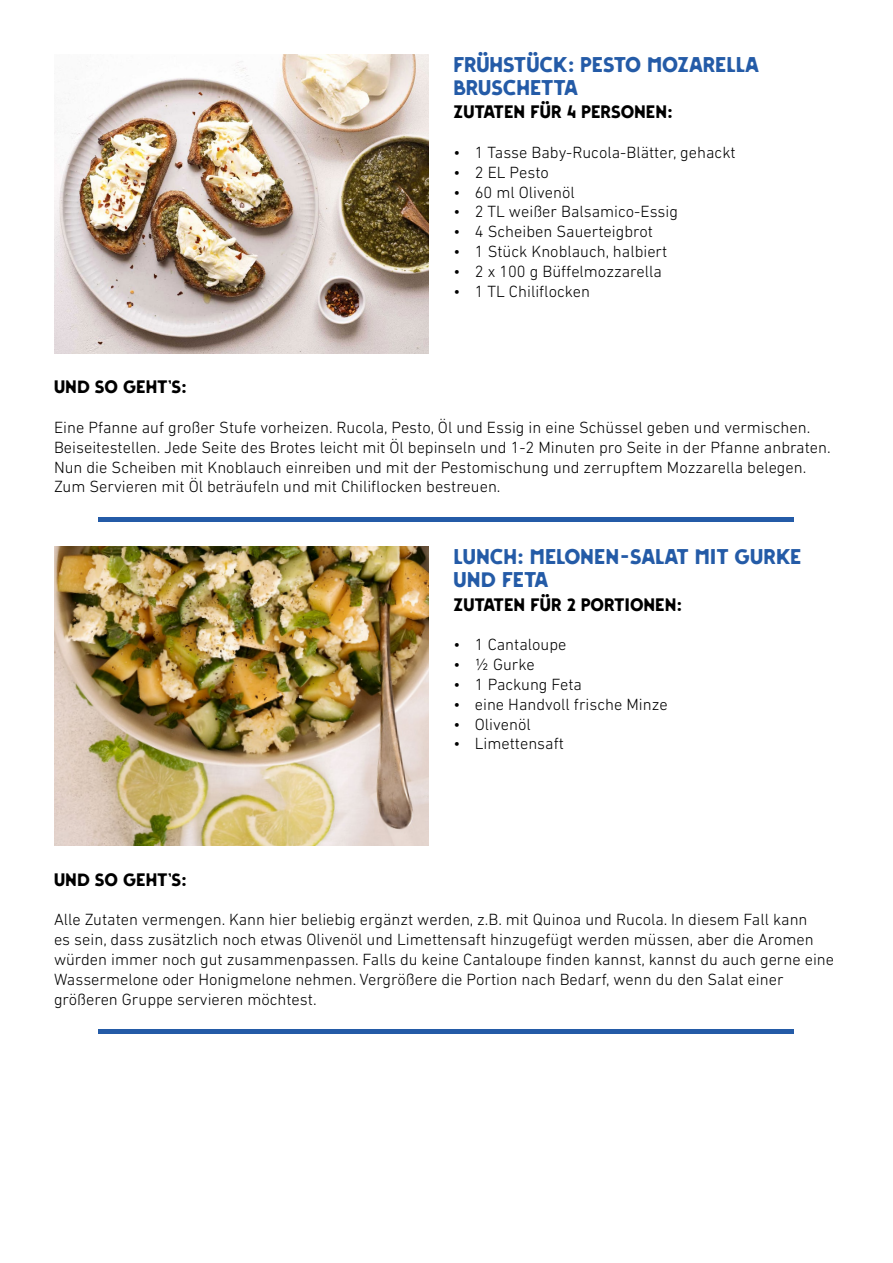
<style>
.page{position:relative;width:893px;height:1263px;background:#fff}
.page>*{position:absolute;margin:0;border:0;box-sizing:border-box;transform-origin:0 0}
.t1{font:19.5px/23.4px "FORTA";letter-spacing:-.005em;color:#245ba7}
.t2{font:300 16.5px/19.8px "DIN Next LT Pro";color:#000}
.t3{font:16.5px "FORTA";color:#000}
</style>
<div class="page">
<img style="left:54px;top:54px;width:374px;height:299px">
<img style="left:54px;top:546px;width:374px;height:300px">
<hr style="left:99px;top:517px;width:695px;height:4px;background:#245ba7">
<div style="left:99px;top:1029px;width:695px;height:5px;background:#245ba7"></div>
<p class="t1" style="left:454px;top:51px;width:307px">FRÜHSTÜCK: PESTO MOZARELLA<br>BRUSCHETTA</p>
<p class="t3" style="left:454px;top:100px;width:221px">ZUTATEN FÜR 4 PERSONEN:</p>
<p class="t2" style="left:454px;top:142px;width:284px">• 1 Tasse Baby-Rucola-Blätter, gehackt</p>
<p class="t2" style="left:454px;top:162px;width:97px">• 2 EL Pesto</p>
<p class="t2" style="left:454px;top:182px;width:123px">• 60 ml Olivenöl</p>
<p class="t2" style="left:454px;top:202px;width:226px">• 2 TL weißer Balsamico-Essig</p>
<p class="t2" style="left:454px;top:221px;width:201px">• 4 Scheiben Sauerteigbrot</p>
<p class="t2" style="left:454px;top:241px;width:215px">• 1 Stück Knoblauch, halbiert</p>
<p class="t2" style="left:454px;top:261px;width:210px">• 2 x 100 g Büffelmozzarella</p>
<p class="t2" style="left:454px;top:281px;width:138px">• 1 TL Chiliflocken</p>
<p class="t3" style="left:54px;top:375px;width:135px">UND SO GEHT‘S:</p>
<p class="t2" style="left:54px;top:417px;width:778px">Eine Pfanne auf großer Stufe vorheizen. Rucola, Pesto, Öl und Essig in eine Schüssel geben und vermischen.<br>Beiseitestellen. Jede Seite des Brotes leicht mit Öl bepinseln und 1-2 Minuten pro Seite in der Pfanne anbraten.<br>Nun die Scheiben mit Knoblauch einreiben und mit der Pestomischung und zerrupftem Mozzarella belegen.<br>Zum Servieren mit Öl beträufeln und mit Chiliflocken bestreuen.</p>
<p class="t1" style="left:454px;top:544px;width:349px">LUNCH: MELONEN-SALAT MIT GURKE<br>UND FETA</p>
<p class="t3" style="left:454px;top:592px;width:230px">ZUTATEN FÜR 2 PORTIONEN:</p>
<p class="t2" style="left:454px;top:635px;width:114px">• 1 Cantaloupe</p>
<p class="t2" style="left:454px;top:654px;width:83px">• ½ Gurke</p>
<p class="t2" style="left:454px;top:674px;width:130px">• 1 Packung Feta</p>
<p class="t2" style="left:454px;top:694px;width:216px">• eine Handvoll frische Minze</p>
<p class="t2" style="left:454px;top:714px;width:79px">• Olivenöl</p>
<p class="t2" style="left:454px;top:734px;width:112px">• Limettensaft</p>
<p class="t3" style="left:54px;top:867px;width:135px">UND SO GEHT‘S:</p>
<p class="t2" style="left:54px;top:910px;width:782px">Alle Zutaten vermengen. Kann hier beliebig ergänzt werden, z.B. mit Quinoa und Rucola. In diesem Fall kann<br>es sein, dass zusätzlich noch etwas Olivenöl und Limettensaft hinzugefügt werden müssen, aber die Aromen würden immer noch gut zusammenpassen. Falls du keine Cantaloupe finden kannst, kannst du auch gerne eine Wassermelone oder Honigmelone nehmen. Vergrößere die Portion nach Bedarf, wenn du den Salat einer größeren Gruppe servieren möchtest.</p>
</div>
